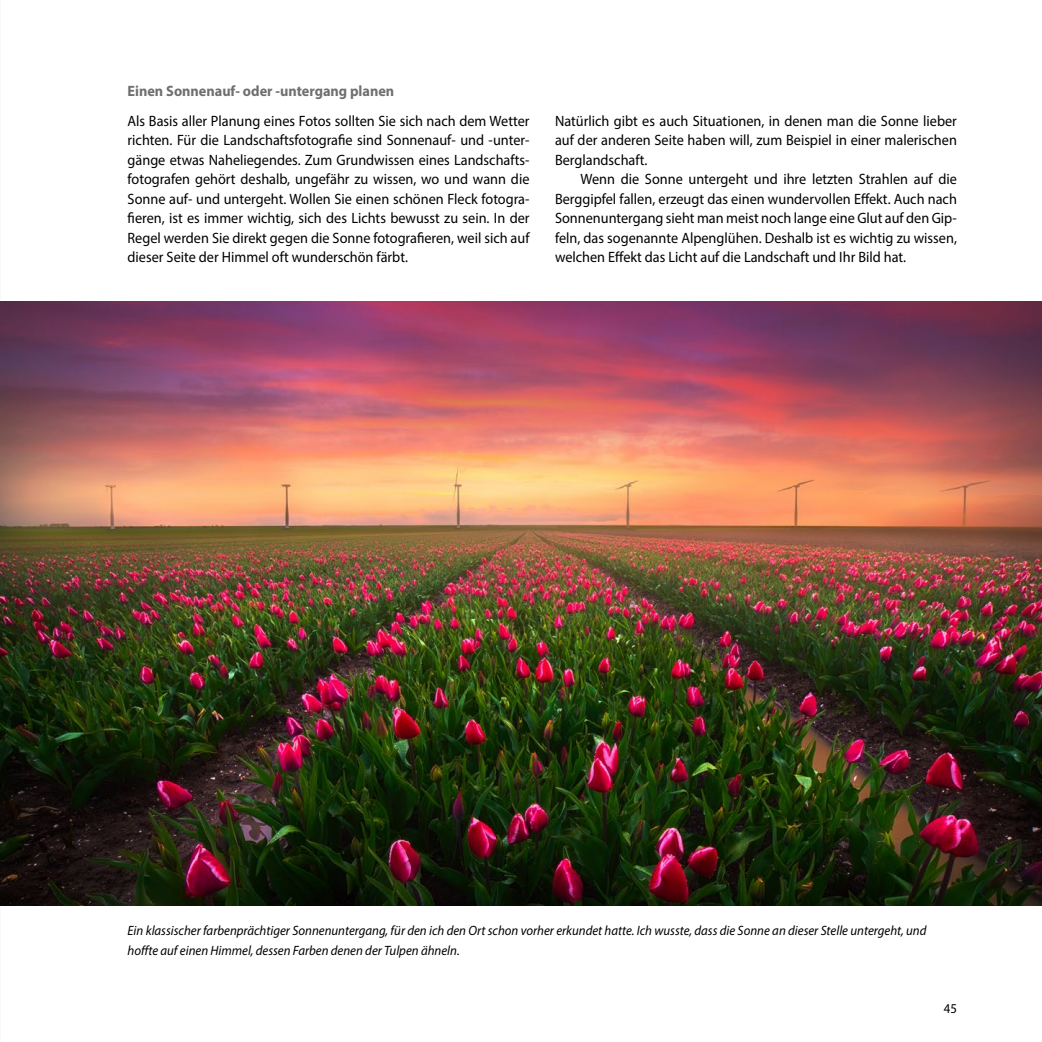
<style>
.page{position:relative;width:1042px;height:1042px;background:#fff}
.page>*{position:absolute;margin:0;border:0;box-sizing:border-box;transform-origin:0 0}
.Haupttext_Folge{font:15px/19.5px "Myriad Pro";color:#000;scale:.95 1}
.BU_linksbündig_Grund{font:italic 13.5px/19.5px "Myriad Pro";color:#000;scale:.95 1}
.t1{font:13.5px "Myriad Pro";color:#000;scale:.95 1}
.s1{font-weight:700;color:#706f6f}
</style>
<div class="page">
<img style="left:0;top:301px;width:1042px;height:605px">
<p class="Haupttext_Folge" style="left:128px;top:76px;width:424px;line-height:29.2px"><span class="s1">Einen Sonnenauf- oder -untergang planen<br></span>Als Basis aller Planung eines Fotos sollten Sie sich nach dem Wetter</p>
<p class="Haupttext_Folge" style="left:128px;top:130px;width:424px;text-align:justify">richten. Für die Landschaftsfotografie sind Sonnenauf- und -unter&shy;gänge etwas Naheliegendes. Zum Grundwissen eines Landschafts&shy;fotografen gehört deshalb, ungefähr zu wissen, wo und wann die Sonne auf- und untergeht. Wollen Sie einen schönen Fleck fotogra&shy;fieren, ist es immer wichtig, sich des Lichts bewusst zu sein. In der Regel werden Sie direkt gegen die Sonne fotografieren, weil sich auf dieser Seite der Himmel oft wunderschön färbt.</p>
<p class="Haupttext_Folge" style="left:555px;top:111px;width:424px">Natürlich gibt es auch Situationen, in denen man die Sonne lieber</p>
<p class="Haupttext_Folge" style="left:555px;top:130px;width:424px">auf der anderen Seite haben will, zum Beispiel in einer malerischen</p>
<p class="Haupttext_Folge" style="left:555px;top:150px;width:99px">Berglandschaft.</p>
<p class="Haupttext_Folge" style="left:580px;top:169px;width:398px">Wenn die Sonne untergeht und ihre letzten Strahlen auf die</p>
<p class="Haupttext_Folge" style="left:555px;top:189px;width:424px">Berggipfel fallen, erzeugt das einen wundervollen Effekt. Auch nach</p>
<p class="Haupttext_Folge" style="left:555px;top:208px;width:424px">Sonnenuntergang sieht man meist noch lange eine Glut auf den Gip-</p>
<p class="Haupttext_Folge" style="left:555px;top:228px;width:424px">feln, das sogenannte Alpenglühen. Deshalb ist es wichtig zu wissen,</p>
<p class="Haupttext_Folge" style="left:555px;top:247px;width:371px">welchen Effekt das Licht auf die Landschaft und Ihr Bild hat.</p>
<p class="BU_linksbündig_Grund" style="left:128px;top:920px;width:842px">Ein klassischer farbenprächtiger Sonnenuntergang, für den ich den Ort schon vorher erkundet hatte. Ich wusste, dass die Sonne an dieser Stelle untergeht, und hoffte auf einen Himmel, dessen Farben denen der Tulpen ähneln.</p>
<p class="t1" style="left:944px;top:1000px;width:15px">45</p>
</div>
